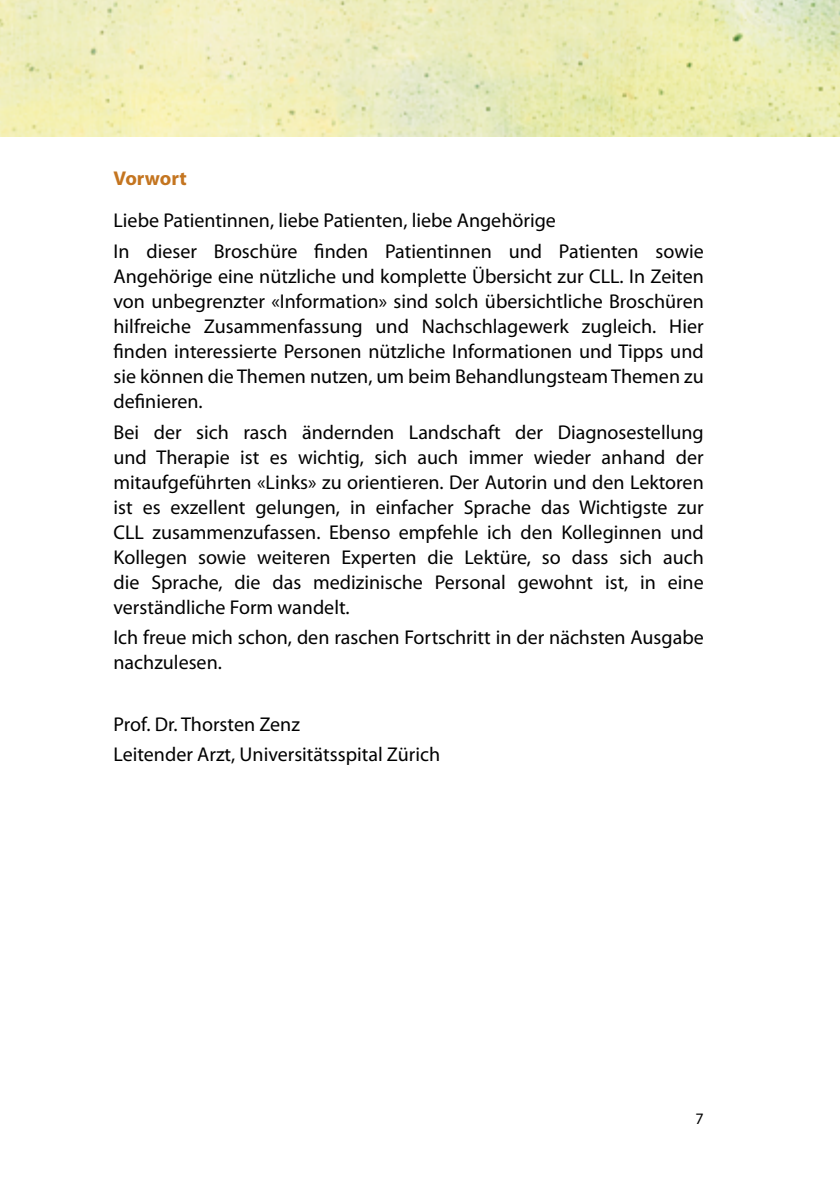
<style>
.page{position:relative;width:840px;height:1191px;background:#fff}
.page>*{position:absolute;margin:0;border:0;box-sizing:border-box;transform-origin:0 0}
.t1{font:20px/25px "Myriad Pro";color:#000}
.t2{font:700 20px "Myriad Pro";color:#c47520}
.t3{font:16px "Myriad Pro";color:#000}
</style>
<div class="page">
<img style="left:0;top:0;width:839px;height:136px">
<p class="t2" style="left:113px;top:165px;width:75px">Vorwort</p>
<p class="t1" style="left:113px;top:205px;width:591px;line-height:30.6px">Liebe Patientinnen, liebe Patienten, liebe Angehörige<br>In dieser Broschüre finden Patientinnen und Patienten sowie</p>
<p class="t1" style="left:113px;top:263px;width:591px;text-align:justify">Angehörige eine nützliche und komplette Übersicht zur CLL. In Zeiten von unbegrenzter «Information» sind solch übersichtliche Broschüren hilfreiche Zusammenfassung und Nachschlagewerk zugleich. Hier finden interessierte Personen nützliche Informationen und Tipps und sie können die Themen nutzen, um beim Behandlungsteam Themen zu definieren.</p>
<p class="t1" style="left:113px;top:419px;width:591px;text-align:justify">Bei der sich rasch ändernden Landschaft der Diagnosestellung und Therapie ist es wichtig, sich auch immer wieder anhand der mitaufgeführten «Links» zu orientieren. Der Autorin und den Lektoren ist es exzellent gelungen, in einfacher Sprache das Wichtigste zur CLL zusammenzufassen. Ebenso empfehle ich den Kolleginnen und Kollegen sowie weiteren Experten die Lektüre, so dass sich auch die Sprache, die das medizinische Personal gewohnt ist, in eine verständliche Form wandelt.</p>
<p class="t1" style="left:113px;top:625px;width:591px">Ich freue mich schon, den raschen Fortschritt in der nächsten Ausgabe nachzulesen.</p>
<p class="t1" style="left:113px;top:708px;width:328px;line-height:30.6px">Prof. Dr. Thorsten Zenz<br>Leitender Arzt, Universitätsspital Zürich</p>
<p class="t3" style="left:695px;top:1108px;width:10px">7</p>
</div>
